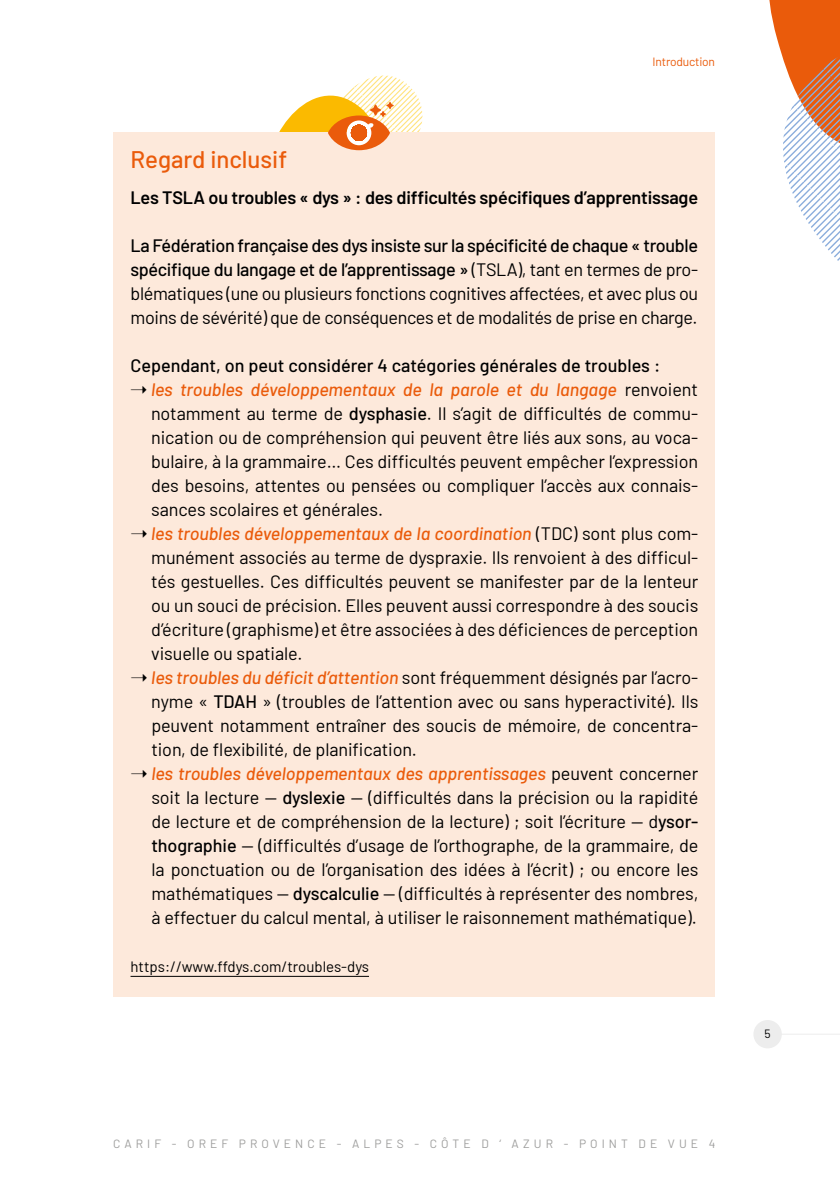
<style>
.page{position:relative;width:840px;height:1191px;background:#fff}
.page>*{position:absolute;margin:0;border:0;box-sizing:border-box;transform-origin:0 0}
.t1{font:500 24px "Barlow";color:#ea5b0b}
.t2{font:18px/24px "Barlow";letter-spacing:-.005em;color:#000;text-align:justify}
.t3{font:italic 500 18px "Barlow";letter-spacing:-.005em;color:#ea5b0b}
.t4{font:600 18px "Barlow";letter-spacing:-.01em;color:#000}
.t5{font:500 18px "Barlow";color:#000}
.t6{font:15px "Barlow";color:#000}
.t7{font:12px "Barlow";letter-spacing:.34em;color:#9d9d9c}
.t8{font:12px "Barlow";letter-spacing:-.015em;color:#ea5b0b}
.t9{font:12px "Barlow";color:#000}
.s1{font-weight:500}
.s2{color:#000}
.s3{font-weight:400;font-style:normal;color:#000}
.s4{font-weight:500;font-style:italic;color:#ea5b0b}
</style>
<div class="page">
<div style="left:113px;top:132px;width:601px;height:864px;background:#fde9db"></div>
<hr style="left:130px;top:976px;width:239px;height:1px;background:#000">
<svg style="left:769px;top:0;width:70px;height:261px"></svg>
<svg style="left:279px;top:75px;width:144px;height:76px"></svg>
<hr style="left:767px;top:1033px;width:72px;height:1px;background:#ededed">
<div style="left:753px;top:1020px;width:28px;height:28px;background:#ededed;border-radius:50%"></div>
<p class="t8" style="left:652px;top:53px;width:64px">Introduction</p>
<h1 class="t1" style="left:130px;top:142px;width:158px">Regard inclusif</h1>
<p class="t4" style="left:130px;top:184px;width:568px">Les TSLA ou troubles « dys » : des difficultés spécifiques d’apprentissage</p>
<p class="t2" style="left:130px;top:232px;width:568px"><span class="s1">La Fédération française des dys insiste sur la spécificité de chaque « trouble spécifique du langage et de l’apprentissage »</span> (TSLA), tant en termes de pro&shy;blématiques (une ou plusieurs fonctions cognitives affectées, et avec plus ou moins de sévérité) que de conséquences et de modalités de prise en charge.</p>
<p class="t5" style="left:130px;top:352px;width:531px">Cependant, on peut considérer 4 catégories générales de troubles :</p>
<p class="t3" style="left:130px;top:376px;width:568px"><span class="s2">➝</span> les troubles développementaux de la parole et du langage <span class="s3">renvoient</span></p>
<p class="t2" style="left:151px;top:400px;width:548px">notamment au terme de <span class="s1">dysphasie</span>. Il s’agit de difficultés de commu-</p>
<p class="t2" style="left:151px;top:424px;width:548px">nication ou de compréhension qui peuvent être liés aux sons, au voca-</p>
<p class="t2" style="left:151px;top:448px;width:548px">bulaire, à la grammaire… Ces difficultés peuvent empêcher l’expression</p>
<p class="t2" style="left:151px;top:472px;width:548px">des besoins, attentes ou pensées ou compliquer l’accès aux connais-</p>
<p class="t2" style="left:151px;top:496px;width:233px">sances scolaires et générales.</p>
<p class="t3" style="left:131px;top:520px;width:568px"><span class="s2">➝</span> les troubles développementaux de la coordination <span class="s3">(TDC) sont plus com-</span></p>
<p class="t2" style="left:151px;top:544px;width:548px">munément associés au terme de dyspraxie. Ils renvoient à des difficul-</p>
<p class="t2" style="left:151px;top:568px;width:548px">tés gestuelles. Ces difficultés peuvent se manifester par de la lenteur</p>
<p class="t2" style="left:151px;top:592px;width:548px">ou un souci de précision. Elles peuvent aussi correspondre à des soucis</p>
<p class="t2" style="left:151px;top:616px;width:548px">d’écriture (graphisme) et être associées à des déficiences de perception</p>
<p class="t2" style="left:151px;top:640px;width:152px">visuelle ou spatiale.</p>
<p class="t2" style="left:131px;top:664px;width:568px">➝ <span class="s4">les troubles du déficit d’attention</span> sont fréquemment désignés par l’acro-</p>
<p class="t2" style="left:151px;top:688px;width:548px">nyme « <span class="s1">TDAH</span> » (troubles de l’attention avec ou sans hyperactivité). Ils</p>
<p class="t2" style="left:151px;top:712px;width:548px">peuvent notamment entraîner des soucis de mémoire, de concentra-</p>
<p class="t2" style="left:151px;top:736px;width:267px">tion, de flexibilité, de planification.</p>
<p class="t3" style="left:131px;top:760px;width:568px"><span class="s2">➝</span> les troubles développementaux des apprentissages <span class="s3">peuvent concerner</span></p>
<p class="t2" style="left:151px;top:784px;width:548px">soit la lecture — <span class="s1">dyslexie</span> — (difficultés dans la précision ou la rapidité</p>
<p class="t2" style="left:151px;top:808px;width:548px">de lecture et de compréhension de la lecture) ; soit l’écriture — d<span class="s1">ysor-</span></p>
<p class="t2" style="left:151px;top:832px;width:548px"><span class="s1">thographie</span> — (difficultés d’usage de l’orthographe, de la grammaire, de</p>
<p class="t2" style="left:151px;top:856px;width:548px">la ponctuation ou de l’organisation des idées à l’écrit) ; ou encore les</p>
<p class="t2" style="left:151px;top:880px;width:548px">mathématiques — <span class="s1">dyscalculie</span> — (difficultés à représenter des nombres,</p>
<p class="t2" style="left:151px;top:904px;width:546px">à effectuer du calcul mental, à utiliser le raisonnement mathématique).</p>
<p class="t6" style="left:130px;top:956px;width:240px">https://www.ffdys.com/troubles-dys</p>
<p class="t7" style="left:113px;top:1135px;width:603px">CARIF - OREF PROVENCE - ALPES - CÔTE D ‘ AZUR - POINT DE VUE 4</p>
<p class="t9" style="left:764px;top:1025px;width:8px">5</p>
</div>
